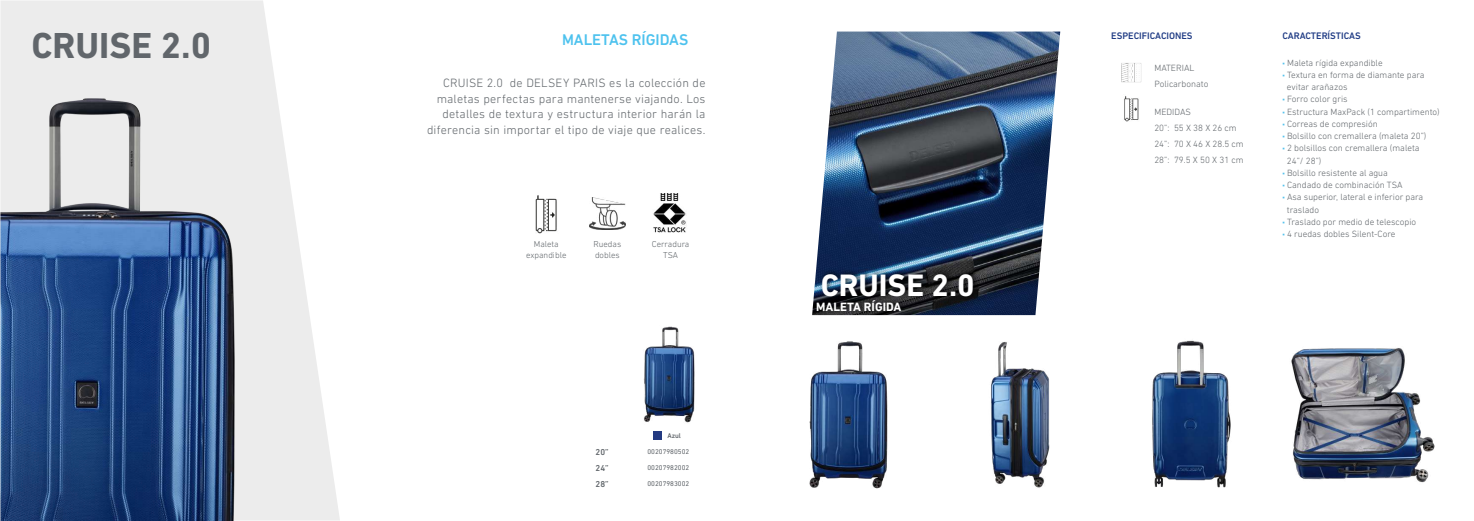
<style>
.page{position:relative;width:1474px;height:521px;background:#fff}
.page>*{position:absolute;margin:0;border:0;box-sizing:border-box;transform-origin:0 0}
.t1{font:700 36.75px "DIN Next LT Pro";color:#61666b}
.t2{font:700 31.5px "DIN Next LT Pro";color:#fff}
.t3{font:500 15.75px "DIN Next LT Pro";color:#4dc2ee}
.t4{font:300 12.25px/15.8px "DIN Next LT Pro";letter-spacing:.015em;color:#61666b;text-align:right}
.t5{font:700 12.25px "DIN Next LT Pro";color:#fff}
.t6{font:500 9.62px "DIN Next LT Pro";color:#203c85}
.t7{font:300 9.19px/15.8px "DIN Next LT Pro";color:#61666b}
.t8{font:300 8.75px/10.5px "DIN Next LT Pro";color:#61666b;text-align:center}
.t9{font:500 8.75px/15.8px "DIN Next LT Pro";color:#61666b;text-align:justify}
.t10{font:7px "DIN Next LT Pro";color:#61666b}
.t11{font:500 7px "DIN Next LT Pro";color:#61666b}
.s1{font-weight:900;color:#53c2ed}
</style>
<div class="page">
<img style="left:812px;top:32px;width:248px;height:283px">
<img style="left:991px;top:342px;width:59px;height:146px">
<img style="left:809px;top:341px;width:79px;height:148px">
<div style="left:813px;top:268px;width:166px;height:47px;background:#000;opacity:.7"></div>
<img style="left:1121px;top:63px;width:21px;height:20px">
<img style="left:1124px;top:96px;width:15px;height:26px">
<img style="left:1291px;top:348px;width:144px;height:135px">
<img style="left:1152px;top:340px;width:79px;height:148px">
<img style="left:644px;top:326px;width:51px;height:97px">
<div style="left:653px;top:432px;width:8px;height:8px;background:#233a81"></div>
<div style="left:0;top:0;width:273px;height:70px;background:#ececec"></div>
<img style="left:0;top:70px;width:340px;height:451px">
<img style="left:653px;top:194px;width:33px;height:39px">
<img style="left:590px;top:197px;width:35px;height:33px">
<img style="left:535px;top:195px;width:22px;height:38px">
<h1 class="t1" style="left:32px;top:24px;width:181px">CRUISE 2.0</h1>
<h3 class="t3" style="left:562px;top:30px;width:128px">MALETAS RÍGIDAS</h3>
<h3 class="t4" style="left:427px;top:75px;width:280px">CRUISE 2.0 de DELSEY PARIS es la colección de maletas perfectas para mantenerse viajando. Los detalles de textura y estructura interior harán la diferencia sin importar el tipo de viaje que realices.</h3>
<p class="t8" style="left:526px;top:239px;width:42px">Maleta expandible</p>
<p class="t8" style="left:593px;top:239px;width:29px;text-align:left">Ruedas dobles</p>
<p class="t8" style="left:652px;top:239px;width:39px">Cerradura<br>TSA</p>
<p class="t9" style="left:595px;top:444px;width:15px">20” 24” 28”</p>
<p class="t11" style="left:667px;top:432px;width:15px">Azul</p>
<p class="t10" style="left:647px;top:448px;width:43px">00207980502</p>
<p class="t10" style="left:647px;top:463px;width:43px">00207982002</p>
<p class="t10" style="left:647px;top:479px;width:43px">00207983002</p>
<h2 class="t2" style="left:820px;top:267px;width:155px">CRUISE 2.0</h2>
<h3 class="t5" style="left:816px;top:299px;width:87px">MALETA RÍGIDA</h3>
<p class="t6" style="left:1111px;top:31px;width:83px">ESPECIFICACIONES</p>
<p class="t7" style="left:1154px;top:60px;width:55px">MATERIAL<br>Policarbonato</p>
<p class="t7" style="left:1154px;top:104px;width:91px">MEDIDAS<br>20”: 55 X 38 X 26 cm<br>24”: 70 X 46 X 28.5 cm<br>28”: 79.5 X 50 X 31 cm</p>
<p class="t6" style="left:1282px;top:31px;width:80px">CARACTERÍSTICAS</p>
<p class="t7" style="left:1282px;top:55px;width:102px"><span class="s1">·</span> Maleta rígida expandible</p>
<p class="t7" style="left:1282px;top:67px;width:144px"><span class="s1">·</span> Textura en forma de diamante para</p>
<p class="t7" style="left:1286px;top:79px;width:62px">evitar arañazos</p>
<p class="t7" style="left:1282px;top:91px;width:67px"><span class="s1">·</span> Forro color gris</p>
<p class="t7" style="left:1282px;top:104px;width:159px"><span class="s1">·</span> Estructura MaxPack (1 compartimento)</p>
<p class="t7" style="left:1282px;top:116px;width:97px"><span class="s1">·</span> Correas de compresión</p>
<p class="t7" style="left:1282px;top:128px;width:145px"><span class="s1">·</span> Bolsillo con cremallera (maleta 20”)</p>
<p class="t7" style="left:1282px;top:140px;width:139px"><span class="s1">·</span> 2 bolsillos con cremallera (maleta</p>
<p class="t7" style="left:1286px;top:153px;width:36px">24”/ 28”)</p>
<p class="t7" style="left:1282px;top:165px;width:107px"><span class="s1">·</span> Bolsillo resistente al agua</p>
<p class="t7" style="left:1282px;top:177px;width:122px"><span class="s1">·</span> Candado de combinación TSA</p>
<p class="t7" style="left:1282px;top:189px;width:142px"><span class="s1">·</span> Asa superior, lateral e inferior para</p>
<p class="t7" style="left:1286px;top:201px;width:34px">traslado</p>
<p class="t7" style="left:1282px;top:214px;width:135px"><span class="s1">·</span> Traslado por medio de telescopio</p>
<p class="t7" style="left:1282px;top:226px;width:115px"><span class="s1">·</span> 4 ruedas dobles Silent-Core</p>
</div>
